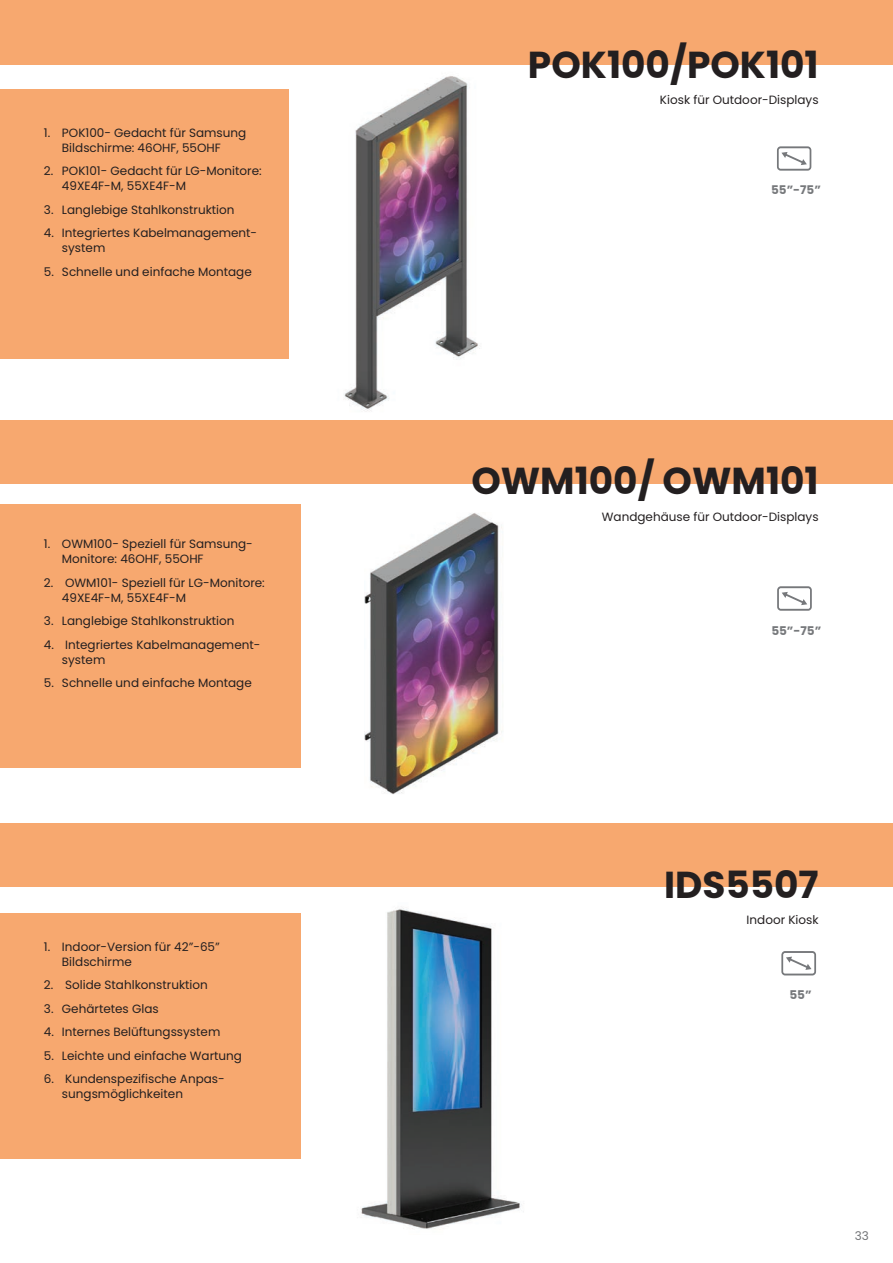
<style>
.page{position:relative;width:893px;height:1263px;background:#fff}
.page>*{position:absolute;margin:0;border:0;box-sizing:border-box;transform-origin:0 0}
.t1{font:700 37.5px "Poppins";color:#231f20}
.t2{font:12px/15px "Poppins";color:#231f20}
.t3{font:700 12px "Poppins";color:#76787b}
.t4{font:12px "Poppins";color:#727477}
</style>
<div class="page">
<div style="left:0;top:89px;width:301px;height:270px;background:#f7a86f"></div>
<div style="left:0;top:505px;width:301px;height:263px;background:#f7a86f"></div>
<div style="left:0;top:913px;width:301px;height:246px;background:#f7a86f"></div>
<img style="left:364px;top:513px;width:138px;height:281px">
<img style="left:361px;top:908px;width:163px;height:321px">
<div style="left:0;top:0;width:893px;height:65px;background:#f7a86f"></div>
<div style="left:0;top:420px;width:893px;height:64px;background:#f7a86f"></div>
<div style="left:0;top:823px;width:893px;height:64px;background:#f7a86f"></div>
<img style="left:289px;top:76px;width:191px;height:335px">
<svg style="left:777px;top:146px;width:34px;height:25px"></svg>
<svg style="left:777px;top:586px;width:35px;height:25px"></svg>
<svg style="left:781px;top:951px;width:35px;height:24px"></svg>
<p class="t2" style="left:62px;top:125px;width:186px;text-indent:-18px">1. POK100- Gedacht für Samsung<br>Bildschirme: 46OHF, 55OHF</p>
<p class="t2" style="left:62px;top:164px;width:201px;text-indent:-18px">2. POK101- Gedacht für LG-Monitore:<br>49XE4F-M, 55XE4F-M</p>
<p class="t2" style="left:44px;top:202px;width:192px">3. Langlebige Stahlkonstruktion</p>
<p class="t2" style="left:62px;top:226px;width:197px;text-indent:-18px">4. Integriertes Kabelmanagement&shy;system</p>
<p class="t2" style="left:44px;top:264px;width:209px">5. Schnelle und einfache Montage</p>
<p class="t2" style="left:62px;top:536px;width:192px;text-indent:-18px">1. OWM100- Speziell für Samsung-<br>Monitore: 46OHF, 55OHF</p>
<p class="t2" style="left:62px;top:575px;width:204px;text-indent:-18px">2. OWM101- Speziell für LG-Monitore:<br>49XE4F-M, 55XE4F-M</p>
<p class="t2" style="left:44px;top:613px;width:192px">3. Langlebige Stahlkonstruktion</p>
<p class="t2" style="left:62px;top:637px;width:200px;text-indent:-18px">4. Integriertes Kabelmanagement&shy;system</p>
<p class="t2" style="left:44px;top:675px;width:209px">5. Schnelle und einfache Montage</p>
<p class="t2" style="left:62px;top:939px;width:159px;text-indent:-18px">1. Indoor-Version für 42”-65”<br>Bildschirme</p>
<p class="t2" style="left:44px;top:977px;width:165px">2. Solide Stahlkonstruktion</p>
<p class="t2" style="left:44px;top:1001px;width:116px">3. Gehärtetes Glas</p>
<p class="t2" style="left:44px;top:1024px;width:178px">4. Internes Belüftungssystem</p>
<p class="t2" style="left:44px;top:1048px;width:200px">5. Leichte und einfache Wartung</p>
<p class="t2" style="left:62px;top:1071px;width:164px;text-indent:-18px">6. Kundenspezifische Anpas&shy;sungsmöglichkeiten</p>
<h1 class="t1" style="left:528px;top:43px;width:292px">POK100/POK101</h1>
<p class="t2" style="left:660px;top:93px;width:160px">Kiosk für Outdoor-Displays</p>
<p class="t3" style="left:771px;top:183px;width:51px">55”-75”</p>
<h1 class="t1" style="left:471px;top:459px;width:349px">OWM100/ OWM101</h1>
<p class="t2" style="left:602px;top:509px;width:218px">Wandgehäuse für Outdoor-Displays</p>
<p class="t3" style="left:771px;top:623px;width:52px">55”-75”</p>
<h1 class="t1" style="left:664px;top:863px;width:156px">IDS5507</h1>
<p class="t2" style="left:747px;top:912px;width:74px">Indoor Kiosk</p>
<p class="t3" style="left:789px;top:988px;width:24px">55”</p>
<p class="t4" style="left:855px;top:1228px;width:16px">33</p>
</div>
